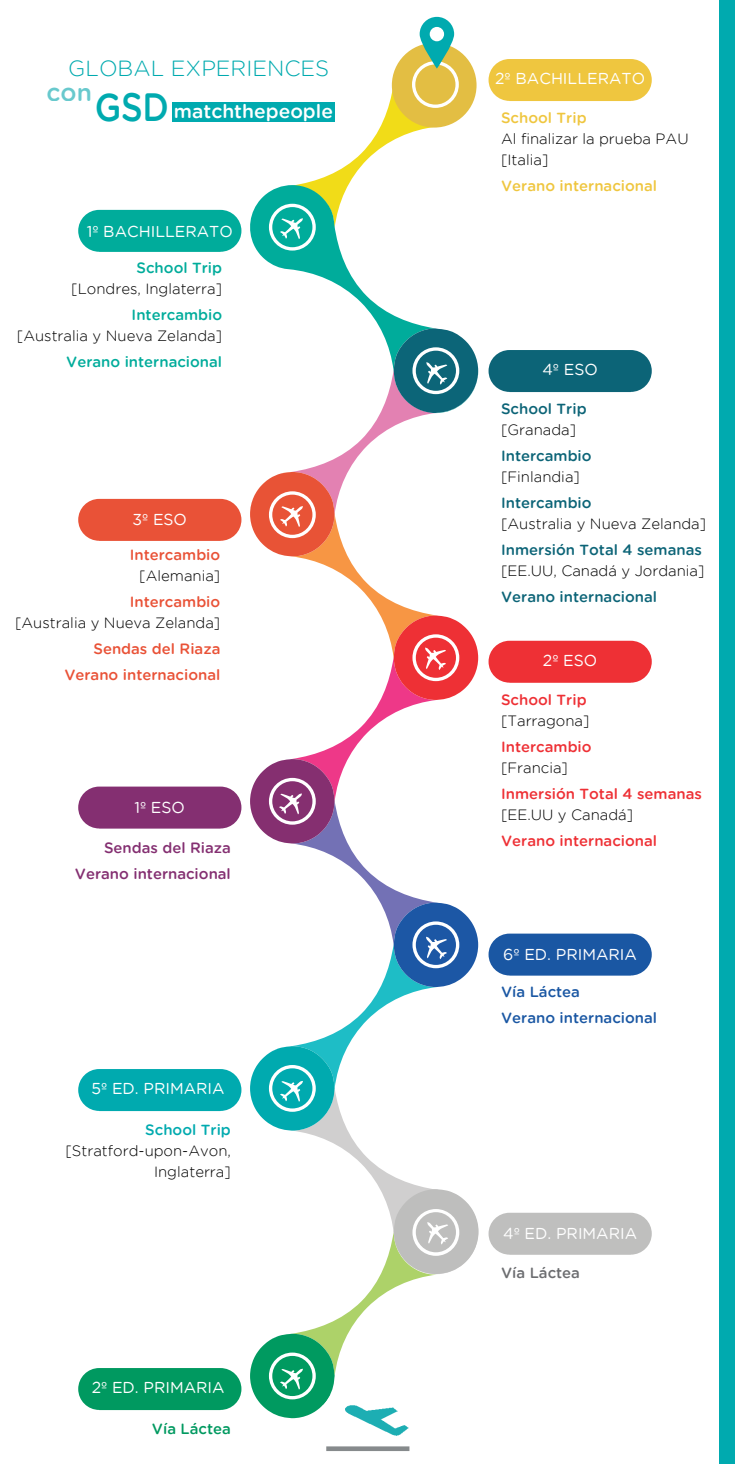
<style>
.page{position:relative;width:735px;height:1464px;background:#fff}
.page>*{position:absolute;margin:0;border:0;box-sizing:border-box;transform-origin:0 0}
.t1{font:500 39.38px "Gotham Rounded";color:#00aaaf;scale:.86 1}
.t2{font:500 24.5px "Gotham Rounded";color:#68c9cd}
.t3{font:300 21.88px "Gotham Rounded";color:#00aaaf}
.t4{font:500 19.25px "Gotham Rounded";color:#fff}
.t5{font:15.75px "Gotham Rounded";color:#fff}
.t6{font:300 14.88px/21px "Gotham Rounded";color:#000;text-align:right}
.t7{font:500 14.88px "Gotham Rounded";color:#0c6477}
.t8{font:500 14.88px "Gotham Rounded";color:#ee3035}
.t9{font:500 14.88px/25.9px "Gotham Rounded";color:#e95237;text-align:right}
.t10{font:500 14.88px "Gotham Rounded";color:#00ac9b}
.t11{font:500 14.88px/25.9px "Gotham Rounded";color:#842f71;text-align:right}
.t12{font:500 14.88px "Gotham Rounded";color:#efc63f}
.t13{font:500 14.88px/25.9px "Gotham Rounded";color:#1a57a3}
.t14{font:500 14.88px "Gotham Rounded";color:#00aaaf}
.t15{font:500 14.88px "Gotham Rounded";color:#009960}
.t16{font:500 14.88px "Gotham Rounded";color:#6c6d70}
</style>
<div class="page">
<div style="left:391px;top:43px;width:85px;height:85px;background:#e3be43;border-radius:50%"></div>
<svg style="left:412px;top:61px;width:46px;height:47px"></svg>
<div style="left:415px;top:64px;width:40px;height:41px;background:#e3be43;border-radius:50%"></div>
<svg style="left:419px;top:17px;width:35px;height:52px"></svg>
<hr style="left:0;top:422px;width:1px;height:1041px;background:#1ebdc6">
<hr style="left:0;top:484px;width:1px;height:464px;background:#00aaaf">
<img style="left:326px;top:1418px;width:84px;height:33px">
<div style="left:78px;top:499px;width:163px;height:42px;background:#e95237;border-radius:21px"></div>
<div style="left:488px;top:350px;width:163px;height:42px;background:#0c6477;border-radius:21px"></div>
<div style="left:78px;top:210px;width:163px;height:42px;background:#00ac9b;border-radius:21px"></div>
<div style="left:78px;top:1367px;width:163px;height:42px;background:#009960;border-radius:21px"></div>
<div style="left:488px;top:1212px;width:163px;height:42px;background:#bfbfbe;border-radius:21px"></div>
<div style="left:78px;top:1069px;width:163px;height:41px;background:#00aaaf;border-radius:21px"></div>
<div style="left:488px;top:933px;width:163px;height:42px;background:#1a57a3;border-radius:21px"></div>
<div style="left:78px;top:786px;width:163px;height:42px;background:#842f71;border-radius:21px"></div>
<div style="left:488px;top:640px;width:163px;height:42px;background:#ee3035;border-radius:21px"></div>
<div style="left:488px;top:59px;width:163px;height:42px;background:#efc63f;border-radius:21px"></div>
<svg style="left:250px;top:84px;width:228px;height:1334px"></svg>
<div style="left:172px;top:103px;width:162px;height:19px;background:#00aaaf"></div>
<div style="left:718px;top:0;width:16px;height:1463px;background:#00aaaf"></div>
<h3 class="t3" style="left:68px;top:56px;width:262px">GLOBAL EXPERIENCES</h3>
<h1 class="t1" style="left:95px;top:85px;width:88px">GSD</h1>
<h2 class="t2" style="left:47px;top:78px;width:47px">con</h2>
<p class="t4" style="left:174px;top:101px;width:161px">matchthepeople</p>
<p class="t5" style="left:87px;top:222px;width:147px">1º BACHILLERATO</p>
<p class="t10" style="left:136px;top:259px;width:87px">School Trip</p>
<p class="t6" style="left:71px;top:278px;width:152px">[Londres, Inglaterra]</p>
<p class="t10" style="left:132px;top:306px;width:92px">Intercambio</p>
<p class="t6" style="left:17px;top:325px;width:206px">[Australia y Nueva Zelanda]</p>
<p class="t10" style="left:66px;top:353px;width:157px">Verano internacional</p>
<p class="t5" style="left:132px;top:511px;width:56px">3º ESO</p>
<p class="t9" style="left:130px;top:542px;width:92px">Intercambio</p>
<p class="t6" style="left:139px;top:565px;width:82px">[Alemania]</p>
<p class="t9" style="left:130px;top:589px;width:92px">Intercambio</p>
<p class="t6" style="left:15px;top:612px;width:206px">[Australia y Nueva Zelanda]</p>
<p class="t9" style="left:64px;top:636px;width:157px">Sendas del Riaza<br>Verano internacional</p>
<p class="t5" style="left:134px;top:798px;width:52px">1º ESO</p>
<p class="t11" style="left:75px;top:834px;width:157px">Sendas del Riaza<br>Verano internacional</p>
<p class="t5" style="left:91px;top:1079px;width:134px">5º ED. PRIMARIA</p>
<p class="t14" style="left:145px;top:1121px;width:87px">School Trip</p>
<p class="t6" style="left:65px;top:1139px;width:167px">[Stratford-upon-Avon,<br>Inglaterra]</p>
<p class="t5" style="left:92px;top:1378px;width:134px">2º ED. PRIMARIA</p>
<p class="t15" style="left:152px;top:1420px;width:80px">Vía Láctea</p>
<p class="t5" style="left:495px;top:70px;width:151px">2º BACHILLERATO</p>
<p class="t12" style="left:501px;top:109px;width:87px">School Trip</p>
<p class="t6" style="left:501px;top:128px;width:189px;text-align:left">Al finalizar la prueba PAU [Italia]</p>
<p class="t12" style="left:501px;top:177px;width:157px">Verano internacional</p>
<p class="t5" style="left:542px;top:361px;width:57px">4º ESO</p>
<p class="t7" style="left:501px;top:400px;width:87px">School Trip</p>
<p class="t6" style="left:501px;top:419px;width:76px">[Granada]</p>
<p class="t7" style="left:501px;top:447px;width:92px">Intercambio</p>
<p class="t6" style="left:501px;top:466px;width:80px">[Finlandia]</p>
<p class="t7" style="left:501px;top:494px;width:92px">Intercambio</p>
<p class="t6" style="left:501px;top:513px;width:206px">[Australia y Nueva Zelanda]</p>
<p class="t7" style="left:501px;top:541px;width:202px">Inmersión Total 4 semanas</p>
<p class="t6" style="left:501px;top:560px;width:205px">[EE.UU, Canadá y Jordania]</p>
<p class="t7" style="left:501px;top:588px;width:157px">Verano internacional</p>
<p class="t5" style="left:542px;top:651px;width:56px">2º ESO</p>
<p class="t8" style="left:501px;top:691px;width:87px">School Trip</p>
<p class="t6" style="left:501px;top:710px;width:90px">[Tarragona]</p>
<p class="t8" style="left:501px;top:738px;width:92px">Intercambio</p>
<p class="t6" style="left:501px;top:756px;width:68px">[Francia]</p>
<p class="t8" style="left:501px;top:785px;width:202px">Inmersión Total 4 semanas</p>
<p class="t6" style="left:501px;top:803px;width:133px">[EE.UU y Canadá]</p>
<p class="t8" style="left:501px;top:832px;width:157px">Verano internacional</p>
<p class="t5" style="left:503px;top:945px;width:135px">6º ED. PRIMARIA</p>
<p class="t13" style="left:501px;top:978px;width:157px">Vía Láctea<br>Verano internacional</p>
<p class="t5" style="left:503px;top:1224px;width:135px">4º ED. PRIMARIA</p>
<p class="t16" style="left:501px;top:1263px;width:80px">Vía Láctea</p>
</div>
